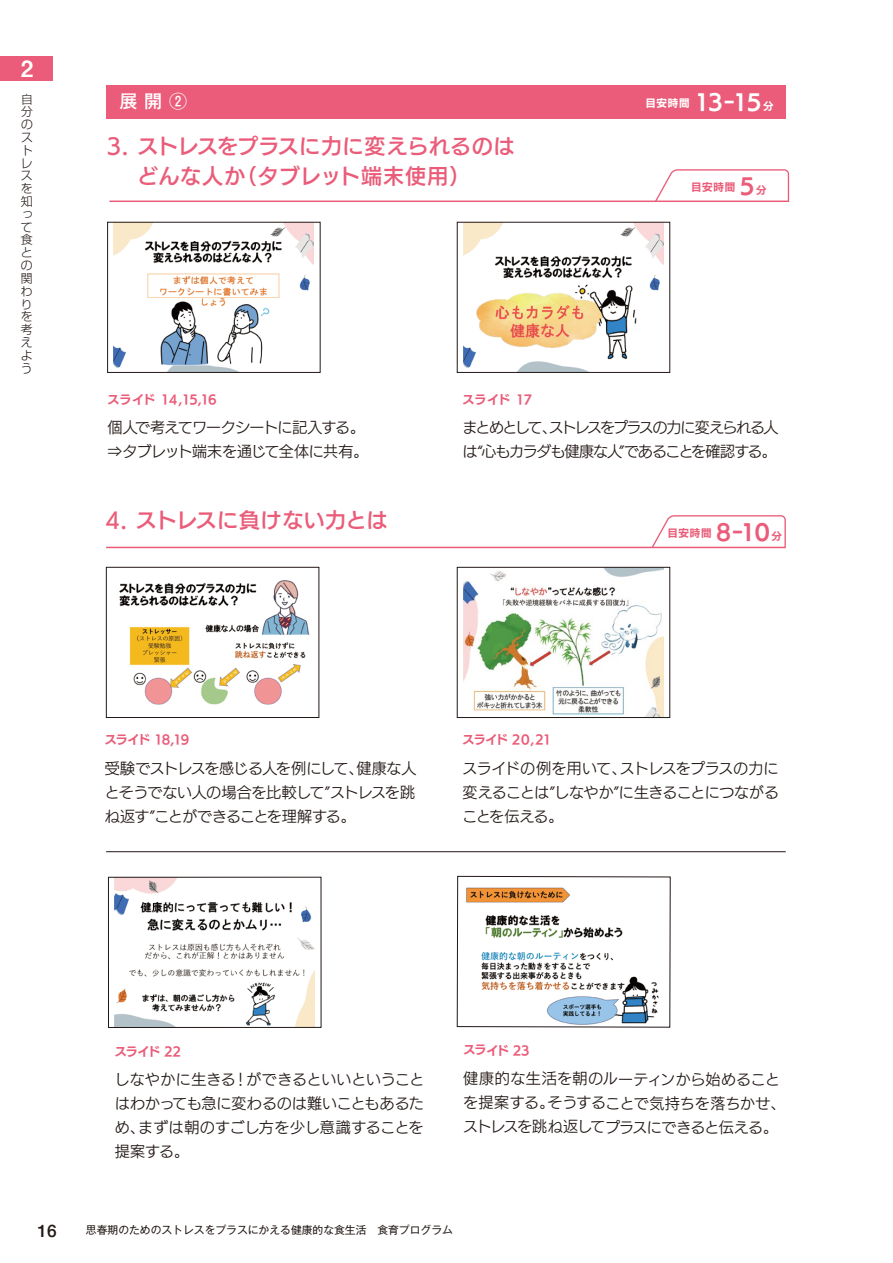
<style>
.page{position:relative;width:893px;height:1263px;background:#fff}
.page>*{position:absolute;margin:0;border:0;box-sizing:border-box;transform-origin:0 0}
.t1{font:22.5px "Midashi Go Pro MB31";color:#fff}
.t2{font:21px/30px "UD Kakugo Large Pr 6 N DB";letter-spacing:.01em;color:#ea5c79}
.t3{font:500 18px "Gothic MB101 Pro";color:#fff}
.t4{font:500 17.25px "Helvetica Neue";color:#221815}
.t5{font:15px/24px "UD Kakugo Large Pr 6 N R";letter-spacing:-.04em;color:#221815;text-align:justify}
.t6{font:15px/24px "UD Kakugo Large Pr 6 N R";letter-spacing:-.005em;color:#221815}
.t7{font:15px/24px "UD Kakugo Large Pr 6 N R";letter-spacing:-.095em;color:#221815}
.t8{font:12px "UD Kakugo Large Pr 6 N B";letter-spacing:-.045em;color:#ea5c79}
.t9{font:300 12px/12.8px "Shin Go Pro";color:#221815;text-align:center}
.t10{font:10.8px "Gothic MB101 Pro";color:#221815}
.t11{font:10.5px "UD Kakugo Large Pr 6 N B";letter-spacing:.08em;color:#ea5c79}
.t12{font:10.5px "UD Kakugo Large Pr 6 N B";color:#fff}
.s1{font-size:21px}
</style>
<div class="page">
<img style="left:114px;top:224px;width:200px;height:147px">
<img style="left:464px;top:224px;width:199px;height:147px">
<img style="left:119px;top:580px;width:191px;height:125px">
<img style="left:463px;top:569px;width:200px;height:147px">
<img style="left:115px;top:879px;width:200px;height:147px">
<div style="left:106px;top:567px;width:213px;height:151px;border:1px solid #221815"></div>
<div style="left:457px;top:567px;width:213px;height:151px;border:1px solid #221815"></div>
<svg style="left:457px;top:876px;width:214px;height:151px"></svg>
<hr style="left:106px;top:547px;width:680px;height:1px;background:#ea5c79">
<svg style="left:650px;top:515px;width:136px;height:34px"></svg>
<hr style="left:106px;top:851px;width:680px;height:1px;background:#221815">
<div style="left:106px;top:86px;width:679px;height:33px;background:#ea5c79"></div>
<hr style="left:109px;top:201px;width:680px;height:1px;background:#ea5c79">
<svg style="left:654px;top:169px;width:136px;height:33px"></svg>
<div style="left:457px;top:222px;width:213px;height:151px;border:1px solid #221815"></div>
<div style="left:107px;top:222px;width:213px;height:151px;border:1px solid #221815"></div>
<div style="left:108px;top:877px;width:213px;height:151px;border:1px solid #221815"></div>
<div style="left:0;top:56px;width:53px;height:25px;background:#ea5c79"></div>
<h1 class="t1" style="left:21px;top:50px;width:14px">2</h1>
<p class="t9" style="left:16px;top:91px;width:12px;rotate:-1deg">自分のストレスを知って食との関わりを考えよう</p>
<p class="t3" style="left:119px;top:87px;width:69px">展 開 ②</p>
<h2 class="t2" style="left:115px;top:132px;width:401px;text-indent:-8px">3. ストレスをプラスに力に変えられるのは　どんな人か（タブレット端末使用）</h2>
<p class="t12" style="left:645px;top:98px;width:130px">目安時間 <span class="s1">13‐15</span>分</p>
<p class="t11" style="left:691px;top:181px;width:77px">目安時間 <span class="s1">5</span>分</p>
<p class="t8" style="left:108px;top:393px;width:111px">スライド 14,15,16</p>
<p class="t5" style="left:108px;top:416px;width:262px">個人で考えてワークシートに記入する。⇒タブレット端末を通じて全体に共有。</p>
<h2 class="t2" style="left:105px;top:506px;width:284px">4. ストレスに負けない力とは</h2>
<p class="t8" style="left:463px;top:393px;width:71px">スライド 17</p>
<p class="t7" style="left:463px;top:416px;width:317px">まとめとして、ストレスをプラスの力に変えられる人は“心もカラダも健康な人”であることを確認する。</p>
<p class="t11" style="left:667px;top:527px;width:116px">目安時間 <span class="s1">8‐10</span>分</p>
<p class="t8" style="left:105px;top:733px;width:86px">スライド 18,19</p>
<p class="t5" style="left:105px;top:757px;width:313px">受験でストレスを感じる人を例にして、健康な人とそうでない人の場合を比較して”ストレスを跳ね返す”ことができることを理解する。</p>
<p class="t8" style="left:463px;top:733px;width:90px">スライド 20,21</p>
<p class="t5" style="left:463px;top:757px;width:318px">スライドの例を用いて、ストレスをプラスの力に変えることは”しなやか”に生きることにつながることを伝える。</p>
<p class="t4" style="left:38px;top:1217px;width:21px">16</p>
<p class="t8" style="left:115px;top:1044px;width:68px">スライド 22</p>
<p class="t5" style="left:115px;top:1068px;width:311px">しなやかに生きる！ができるといいということはわかっても急に変わるのは難いこともあるため、まずは朝のすごし方を少し意識することを提案する。</p>
<p class="t8" style="left:463px;top:1043px;width:68px">スライド 23</p>
<p class="t6" style="left:463px;top:1067px;width:324px">健康的な生活を朝のルーティンから始めることを提案する。そうすることで気持ちを落ちかせ、ストレスを跳ね返してプラスにできると伝える。</p>
<p class="t10" style="left:86px;top:1221px;width:368px">思春期のためのストレスをプラスにかえる健康的な食生活　食育プログラム</p>
</div>
